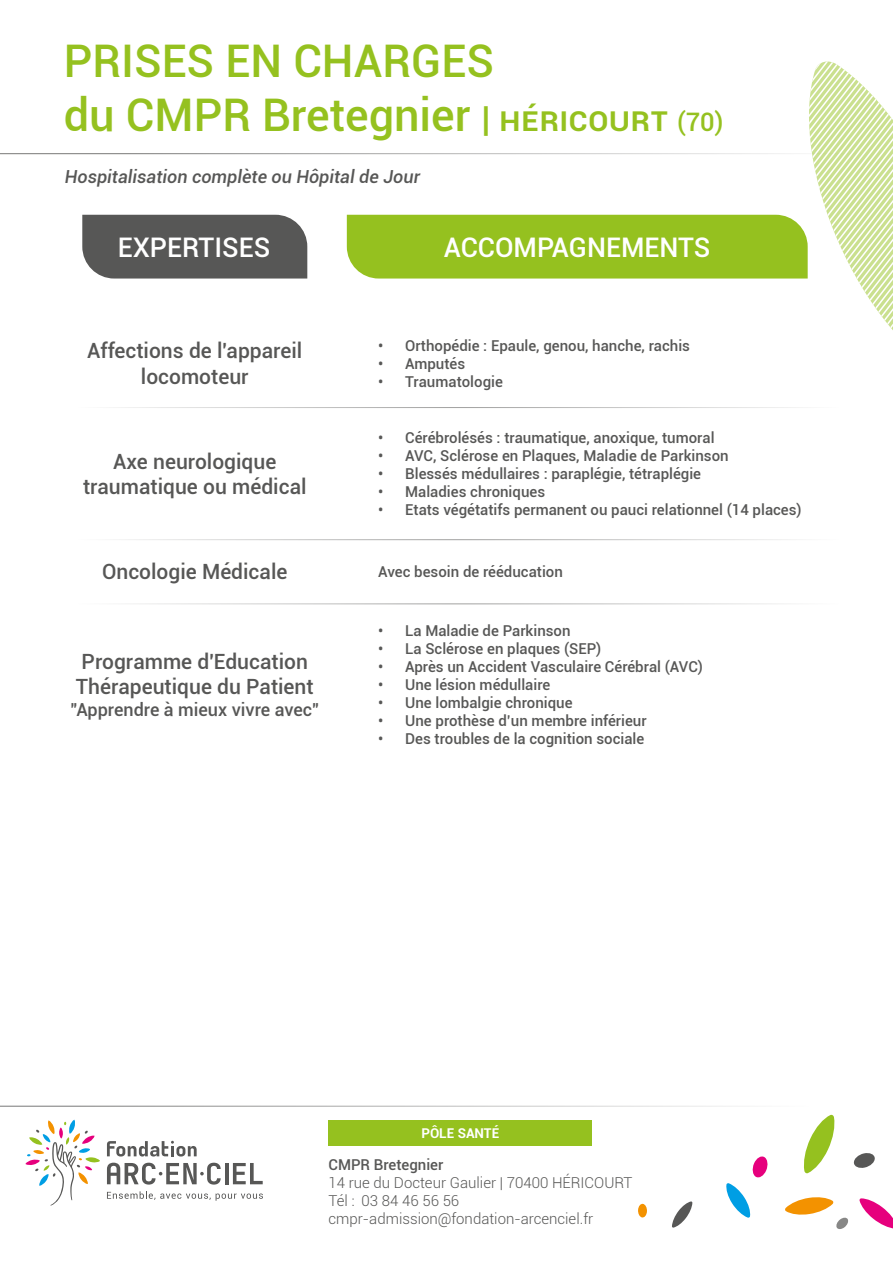
<style>
.page{position:relative;width:893px;height:1263px;background:#fff}
.page>*{position:absolute;margin:0;border:0;box-sizing:border-box;transform-origin:0 0}
.t1{font:500 45px/54px "Roboto";color:#95c11f}
.t2{font:500 27px "Roboto";color:#fff}
.t3{font:500 21px/25.2px "Roboto";color:#575756;text-align:center}
.t4{font:italic 500 18px "Roboto";color:#575756}
.t5{font:500 18px "Roboto";color:#575756}
.t6{font:500 15px "Roboto";color:#575756}
.t7{font:300 15px/18px "Roboto";color:#575756}
.t8{font:700 13.5px "Roboto";color:#fff}
.s1{font-size:34.5px}
.s2{font-size:25.5px}
</style>
<div class="page">
<svg style="left:107px;top:1191px;width:156px;height:10px"></svg>
<svg style="left:107px;top:1141px;width:90px;height:15px"></svg>
<svg style="left:25px;top:1120px;width:75px;height:85px"></svg>
<svg style="left:107px;top:1163px;width:114px;height:21px"></svg>
<svg style="left:233px;top:1163px;width:30px;height:21px"></svg>
<hr style="left:225px;top:1163px;width:3px;height:21px;background:#575756">
<hr style="left:0;top:153px;width:872px;height:1px;background:#878786">
<hr style="left:0;top:1106px;width:824px;height:1px;background:#878786">
<svg style="left:859px;top:1198px;width:34px;height:31px"></svg>
<svg style="left:804px;top:1114px;width:31px;height:60px"></svg>
<svg style="left:672px;top:1201px;width:20px;height:27px"></svg>
<svg style="left:726px;top:1156px;width:42px;height:62px"></svg>
<svg style="left:854px;top:1153px;width:21px;height:15px"></svg>
<svg style="left:638px;top:1203px;width:9px;height:15px"></svg>
<svg style="left:785px;top:1197px;width:63px;height:32px"></svg>
<div style="left:328px;top:1120px;width:264px;height:26px;background:#95c11f"></div>
<div style="left:82px;top:215px;width:225px;height:64px;background:#575756"></div>
<svg style="left:347px;top:61px;width:546px;height:269px"></svg>
<hr style="left:54px;top:407px;width:785px;height:1px;background:#9d9d9c">
<hr style="left:54px;top:539px;width:785px;height:1px;background:#9d9d9c">
<hr style="left:54px;top:603px;width:785px;height:1px;background:#9d9d9c">
<h1 class="t1" style="left:64px;top:37px;width:661px">PRISES EN CHARGES<br>du CMPR Bretegnier <span class="s1">| Héricourt</span> <span class="s2">(70)</span></h1>
<p class="t4" style="left:65px;top:169px;width:357px">Hospitalisation complète ou Hôpital de Jour</p>
<h2 class="t2" style="left:118px;top:235px;width:154px">EXPERTISES</h2>
<h2 class="t2" style="left:444px;top:235px;width:268px">ACCOMPAGNEMENTS</h2>
<h3 class="t3" style="left:87px;top:340px;width:217px">Affections de l'appareil locomoteur</h3>
<h3 class="t3" style="left:83px;top:450px;width:225px">Axe neurologique traumatique ou médical</h3>
<h3 class="t3" style="left:102px;top:560px;width:187px">Oncologie Médicale</h3>
<h3 class="t3" style="left:76px;top:651px;width:239px;text-align:left">Programme d'Education<br>Thérapeutique du Patient</h3>
<p class="t5" style="left:71px;top:702px;width:250px">"Apprendre à mieux vivre avec"</p>
<p class="t6" style="left:378px;top:339px;width:313px">• Orthopédie : Epaule, genou, hanche, rachis</p>
<p class="t6" style="left:378px;top:357px;width:88px">• Amputés</p>
<p class="t6" style="left:378px;top:375px;width:126px">• Traumatologie</p>
<p class="t6" style="left:378px;top:431px;width:338px">• Cérébrolésés : traumatique, anoxique, tumoral</p>
<p class="t6" style="left:378px;top:449px;width:352px">• AVC, Sclérose en Plaques, Maladie de Parkinson</p>
<p class="t6" style="left:378px;top:467px;width:324px">• Blessés médullaires : paraplégie, tétraplégie</p>
<p class="t6" style="left:378px;top:485px;width:168px">• Maladies chroniques</p>
<p class="t6" style="left:378px;top:503px;width:425px">• Etats végétatifs permanent ou pauci relationnel (14 places)</p>
<p class="t6" style="left:378px;top:565px;width:186px">Avec besoin de rééducation</p>
<p class="t6" style="left:378px;top:624px;width:194px">• La Maladie de Parkinson</p>
<p class="t6" style="left:378px;top:642px;width:225px">• La Sclérose en plaques (SEP)</p>
<p class="t6" style="left:378px;top:660px;width:326px">• Après un Accident Vasculaire Cérébral (AVC)</p>
<p class="t6" style="left:378px;top:678px;width:174px">• Une lésion médullaire</p>
<p class="t6" style="left:378px;top:696px;width:196px">• Une lombalgie chronique</p>
<p class="t6" style="left:378px;top:714px;width:270px">• Une prothèse d’un membre inférieur</p>
<p class="t6" style="left:378px;top:732px;width:268px">• Des troubles de la cognition sociale</p>
<p class="t8" style="left:421px;top:1125px;width:79px">PÔLE SANTÉ</p>
<p class="t6" style="left:328px;top:1158px;width:116px">CMPR Bretegnier</p>
<p class="t7" style="left:328px;top:1174px;width:306px">14 rue du Docteur Gaulier | 70400 HÉRICOURT<br>Tél : 03 84 46 56 56 cmpr-admission@fondation-arcenciel.fr</p>
</div>
